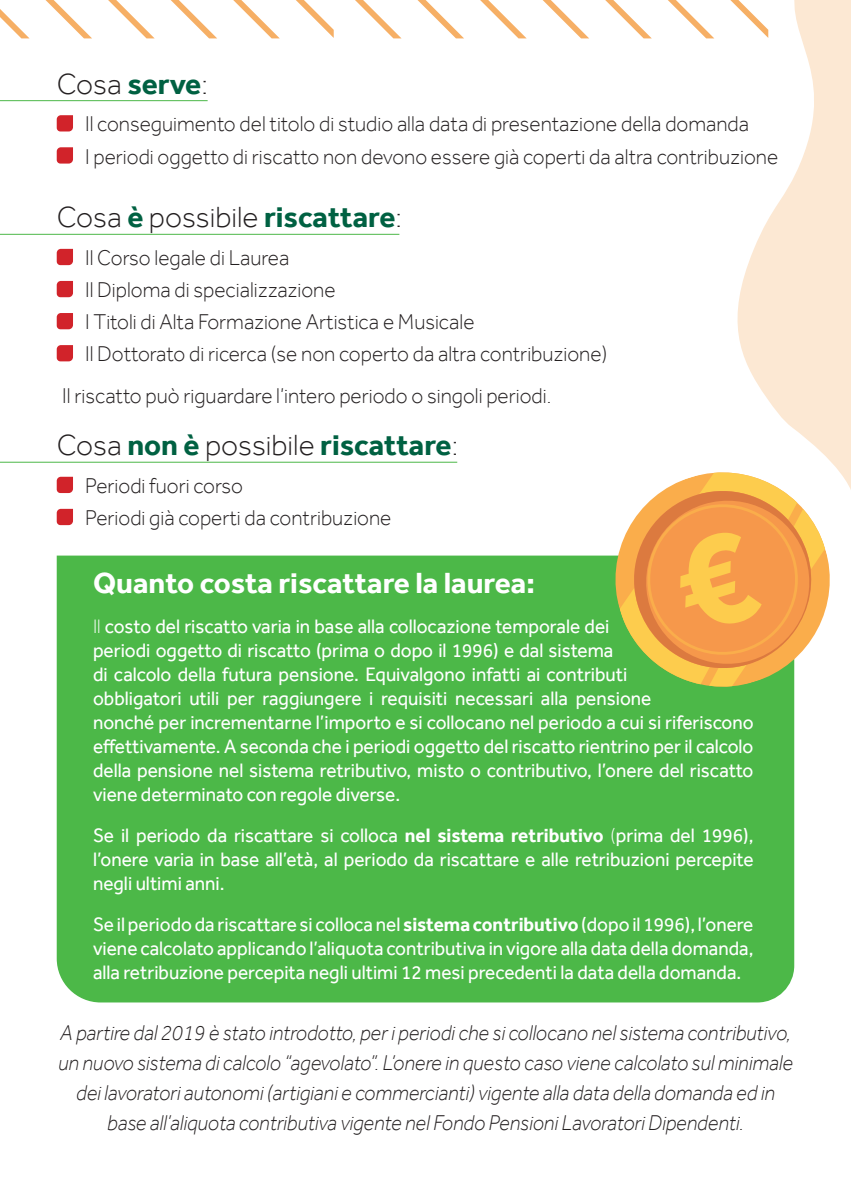
<style>
.page{position:relative;width:851px;height:1191px;background:#fff}
.page>*{position:absolute;margin:0;border:0;box-sizing:border-box;transform-origin:0 0}
.t1{font:300 30px "Effra";color:#231f20}
.t2{font:700 30px "Effra";color:#fff}
.t3{font:300 22px/32px "Effra";color:#231f20;scale:.95 1}
.t4{font:italic 300 22px/30px "Effra";color:#231f20;text-align:center;scale:.93 1}
.t5{font:20px/24px "Effra";color:#fff;text-align:justify;scale:.95 1}
.s1{font-weight:700;color:#006142}
.s2{font-weight:300}
.s3{font-weight:700}
</style>
<div class="page">
<svg style="left:57px;top:115px;width:16px;height:16px"></svg>
<svg style="left:57px;top:147px;width:16px;height:17px"></svg>
<hr style="left:0;top:100px;width:207px;height:1px;background:#4cb848">
<svg style="left:57px;top:477px;width:16px;height:16px"></svg>
<svg style="left:57px;top:509px;width:16px;height:16px"></svg>
<hr style="left:0;top:462px;width:457px;height:1px;background:#4cb848">
<svg style="left:57px;top:249px;width:16px;height:16px"></svg>
<svg style="left:57px;top:281px;width:16px;height:16px"></svg>
<svg style="left:57px;top:313px;width:16px;height:16px"></svg>
<svg style="left:57px;top:345px;width:16px;height:16px"></svg>
<hr style="left:0;top:234px;width:399px;height:1px;background:#4cb848">
<div style="left:57px;top:555px;width:737px;height:447px;background:#4cb848"></div>
<svg style="left:602px;top:549px;width:228px;height:150px;fill:#4cb848"></svg>
<svg style="left:619px;top:472px;width:206px;height:215px;background:#eaaf5c"></svg>
<svg style="left:724px;top:0;width:126px;height:510px;fill:#fce8d3"></svg>
<svg style="left:355px;top:0;width:46px;height:38px"></svg>
<svg style="left:417px;top:0;width:47px;height:38px"></svg>
<svg style="left:480px;top:0;width:46px;height:38px"></svg>
<svg style="left:543px;top:0;width:46px;height:38px"></svg>
<svg style="left:605px;top:0;width:46px;height:38px"></svg>
<svg style="left:668px;top:0;width:46px;height:38px"></svg>
<svg style="left:730px;top:0;width:38px;height:38px"></svg>
<svg style="left:0;top:9px;width:29px;height:29px"></svg>
<svg style="left:45px;top:0;width:47px;height:38px"></svg>
<svg style="left:108px;top:0;width:46px;height:38px"></svg>
<svg style="left:171px;top:0;width:46px;height:38px"></svg>
<svg style="left:233px;top:0;width:46px;height:38px"></svg>
<svg style="left:296px;top:0;width:38px;height:38px"></svg>
<h1 class="t1" style="left:57px;top:66px;width:153px">Cosa <span class="s1">serve</span>:</h1>
<p class="t3" style="left:85px;top:108px;width:731px">Il conseguimento del titolo di studio alla data di presentazione della domanda<br>I periodi oggetto di riscatto non devono essere già coperti da altra contribuzione</p>
<h1 class="t1" style="left:57px;top:199px;width:347px">Cosa <span class="s1">è</span> possibile <span class="s1">riscattare</span>:</h1>
<p class="t3" style="left:85px;top:241px;width:551px">Il Corso legale di Laurea<br>Il Diploma di specializzazione<br>I Titoli di Alta Formazione Artistica e Musicale<br>Il Dottorato di ricerca (se non coperto da altra contribuzione)</p>
<p class="t3" style="left:62px;top:380px;width:516px">Il riscatto può riguardare l’intero periodo o singoli periodi.</p>
<h1 class="t1" style="left:57px;top:427px;width:403px">Cosa <span class="s1">non è</span> possibile <span class="s1">riscattare</span>:</h1>
<p class="t3" style="left:85px;top:469px;width:324px">Periodi fuori corso<br>Periodi già coperti da contribuzione</p>
<h1 class="t2" style="left:93px;top:565px;width:443px">Quanto costa riscattare la laurea:</h1>
<p class="t5" style="left:93px;top:614px;width:696px;text-align:left"><span class="s2">Il</span> costo del riscatto varia in base alla collocazione temporale dei<br>periodi oggetto di riscatto (prima o dopo il 1996) e dal sistema<br>di calcolo della futura pensione. Equivalgono infatti ai contributi<br>obbligatori utili per raggiungere i requisiti necessari alla pensione<br>nonché per incrementarne l’importo e si collocano nel periodo a cui si riferiscono effettivamente. A seconda che i periodi oggetto del riscatto rientrino per il calcolo della pensione nel sistema retributivo, misto o contributivo, l’onere del riscatto viene determinato con regole diverse.</p>
<p class="t5" style="left:93px;top:823px;width:696px">Se il periodo da riscattare si colloca <span class="s3">nel sistema retributivo</span> <span class="s2">(</span>prima del 1996), l’onere varia in base all’età, al periodo da riscattare e alle retribuzioni percepite negli ultimi anni.</p>
<p class="t5" style="left:93px;top:912px;width:696px">Se il periodo da riscattare si colloca nel <span class="s3">sistema contributivo</span> (dopo il 1996), l’onere viene calcolato applicando l’aliquota contributiva in vigore alla data della domanda, alla retribuzione percepita negli ultimi 12 mesi precedenti la data della domanda.</p>
<p class="t4" style="left:58px;top:1017px;width:791px">A partire dal 2019 è stato introdotto, per i periodi che si collocano nel sistema contributivo, un nuovo sistema di calcolo “agevolato”. L’onere in questo caso viene calcolato sul minimale dei lavoratori autonomi (artigiani e commercianti) vigente alla data della domanda ed in base all’aliquota contributiva vigente nel Fondo Pensioni Lavoratori Dipendenti.</p>
</div>
